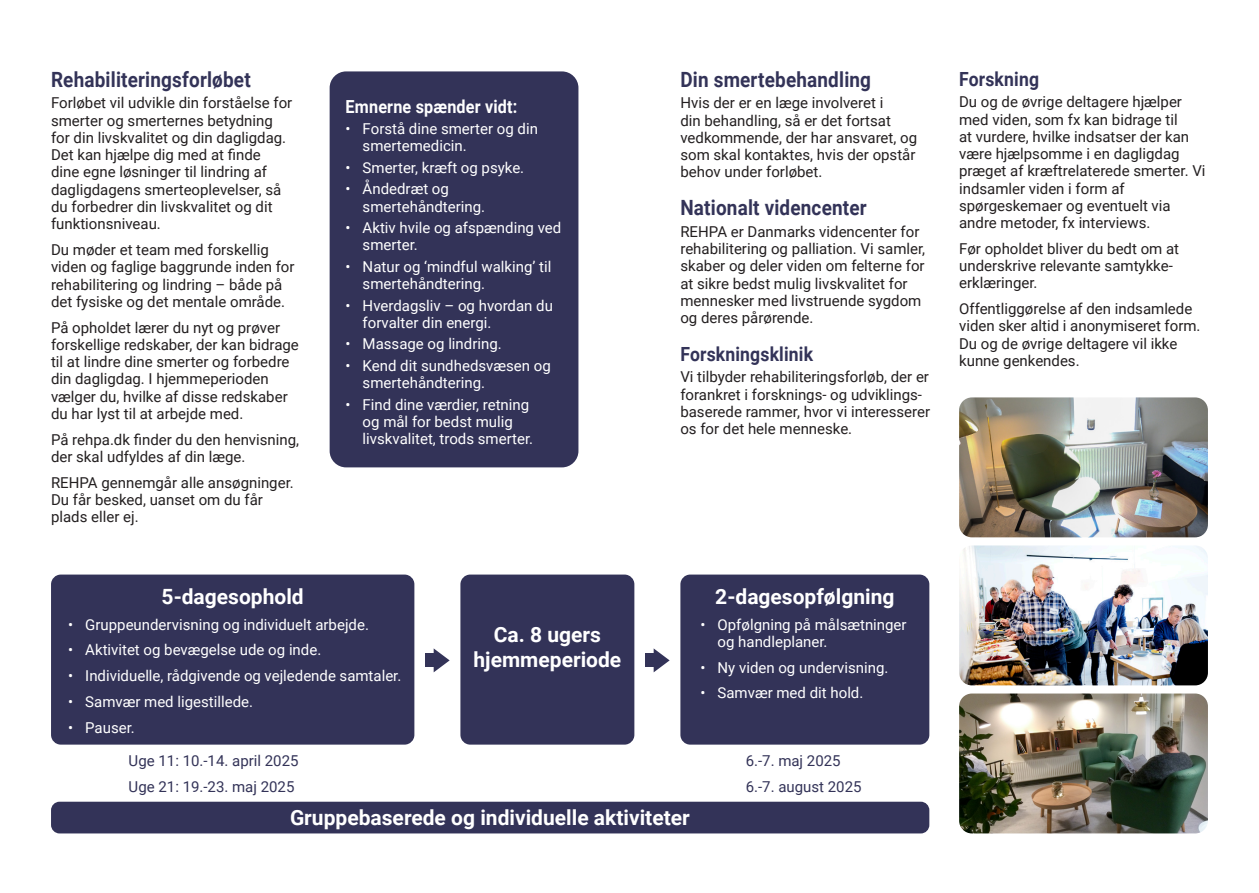
<style>
.page{position:relative;width:1259px;height:893px;background:#fff}
.page>*{position:absolute;margin:0;border:0;box-sizing:border-box;transform-origin:0 0}
.Overskrift_i_tabel{font:700 21px "Roboto";color:#fff}
.Overskrift_i_tekst{font:700 21px "Roboto";letter-spacing:.01em;color:#333358;scale:.9 1}
.Underoverskrift{font:700 19.5px "Roboto";letter-spacing:.01em;color:#333358;scale:.9 1}
.Overskrift_i_tekst-2{font:700 18px "Roboto";letter-spacing:.01em;color:#fff;scale:.9 1}
.Tekst{font:15px/17.2px "Roboto";color:#231f20}
.t1{font:15px/17.2px "Roboto";color:#fff}
.Tekst-2{font:15px "Roboto";color:#333358}
</style>
<div class="page">
<div style="left:51px;top:802px;width:878px;height:31px;background:#333358;border-radius:9px"></div>
<div style="left:51px;top:575px;width:363px;height:170px;background:#333358;border-radius:10px"></div>
<div style="left:460px;top:575px;width:174px;height:170px;background:#333358;border-radius:10px"></div>
<div style="left:680px;top:575px;width:249px;height:170px;background:#333358;border-radius:10px"></div>
<div style="left:645px;top:654px;width:12px;height:13px;background:#333358"></div>
<svg style="left:653px;top:648px;width:16px;height:24px"></svg>
<div style="left:425px;top:654px;width:14px;height:13px;background:#333358"></div>
<svg style="left:434px;top:648px;width:16px;height:24px"></svg>
<img style="left:959px;top:397px;width:249px;height:140px">
<img style="left:959px;top:693px;width:249px;height:140px">
<img style="left:959px;top:545px;width:249px;height:140px">
<div style="left:333px;top:75px;width:242px;height:389px;background:#333358;border-radius:13px"></div>
<div style="left:330px;top:71px;width:248px;height:396px;border:8px solid #333358;border-radius:13px"></div>
<p class="Overskrift_i_tekst" style="left:51px;top:65px;width:223px">Rehabiliteringsforløbet</p>
<p class="Tekst" style="left:51px;top:94px;width:243px">Forløbet vil udvikle din forståelse for smerter og smerternes betydning for din livskvalitet og din dagligdag.<br>Det kan hjælpe dig med at finde dine egne løsninger til lindring af dagligdagens smerteoplevelser, så du forbedrer din livskvalitet og dit funktionsniveau.</p>
<p class="Tekst" style="left:51px;top:240px;width:245px">Du møder et team med forskellig viden og faglige baggrunde inden for rehabilitering og lindring – både på det fysiske og det mentale område.</p>
<p class="Tekst" style="left:51px;top:318px;width:249px">På opholdet lærer du nyt og prøver forskellige redskaber, der kan bidrage til at lindre dine smerter og forbedre din dagligdag. I hjemmeperioden vælger du, hvilke af disse redskaber du har lyst til at arbejde med.</p>
<p class="Tekst" style="left:51px;top:430px;width:250px">På rehpa.dk finder du den henvisning, der skal udfyldes af din læge.</p>
<p class="Tekst" style="left:51px;top:473px;width:244px">REHPA gennemgår alle ansøgninger.<br>Du får besked, uanset om du får plads eller ej.</p>
<p class="Overskrift_i_tekst-2" style="left:346px;top:94px;width:192px">Emnerne spænder vidt:</p>
<p class="t1" style="left:363px;top:120px;width:177px;text-indent:-17px">• Forstå dine smerter og din smertemedicin.</p>
<p class="t1" style="left:346px;top:158px;width:180px">• Smerter, kræft og psyke.</p>
<p class="t1" style="left:363px;top:180px;width:124px;text-indent:-17px">• Åndedræt og smertehåndtering.</p>
<p class="t1" style="left:363px;top:219px;width:200px;text-indent:-17px">• Aktiv hvile og afspænding ved smerter.</p>
<p class="t1" style="left:363px;top:257px;width:190px;text-indent:-17px">• Natur og ‘mindful walking’ til smertehåndtering.</p>
<p class="t1" style="left:363px;top:296px;width:192px;text-indent:-17px">• Hverdagsliv – og hvordan du forvalter din energi.</p>
<p class="t1" style="left:346px;top:335px;width:158px">• Massage og lindring.</p>
<p class="t1" style="left:363px;top:356px;width:190px;text-indent:-17px">• Kend dit sundhedsvæsen og smertehåndtering.</p>
<p class="t1" style="left:363px;top:395px;width:172px;text-indent:-17px">• Find dine værdier, retning og mål for bedst mulig livskvalitet, trods smerter.</p>
<p class="Overskrift_i_tabel" style="left:162px;top:582px;width:144px">5-dagesophold</p>
<p class="t1" style="left:68px;top:615px;width:302px">• Gruppeundervisning og individuelt arbejde.</p>
<p class="t1" style="left:68px;top:641px;width:254px">• Aktivitet og bevægelse ude og inde.</p>
<p class="t1" style="left:68px;top:667px;width:335px">• Individuelle, rådgivende og vejledende samtaler.</p>
<p class="t1" style="left:68px;top:692px;width:186px">• Samvær med ligestillede.</p>
<p class="t1" style="left:68px;top:718px;width:68px">• Pauser.</p>
<p class="Tekst-2" style="left:129px;top:750px;width:171px">Uge 11: 10.-14. april 2025</p>
<p class="Tekst-2" style="left:129px;top:776px;width:167px">Uge 21: 19.-23. maj 2025</p>
<p class="Overskrift_i_tabel" style="left:494px;top:619px;width:109px">Ca. 8 ugers</p>
<p class="Overskrift_i_tabel" style="left:473px;top:645px;width:149px">hjemmeperiode</p>
<p class="Overskrift_i_tekst" style="left:680px;top:65px;width:213px">Din smertebehandling</p>
<p class="Tekst" style="left:680px;top:94px;width:238px">Hvis der er en læge involveret i<br>din behandling, så er det fortsat vedkommende, der har ansvaret, og som skal kontaktes, hvis der opstår behov under forløbet.</p>
<p class="Overskrift_i_tekst" style="left:680px;top:193px;width:209px">Nationalt videncenter</p>
<p class="Tekst" style="left:680px;top:222px;width:246px">REHPA er Danmarks videncenter for rehabilitering og palliation. Vi samler, skaber og deler viden om felterne for at sikre bedst mulig livskvalitet for mennesker med livstruende sygdom og deres pårørende.</p>
<p class="Underoverskrift" style="left:680px;top:340px;width:149px">Forskningsklinik</p>
<p class="Tekst" style="left:680px;top:368px;width:251px">Vi tilbyder rehabiliteringsforløb, der er forankret i forsknings- og udviklings&shy;baserede rammer, hvor vi interesserer os for det hele menneske.</p>
<p class="Overskrift_i_tabel" style="left:715px;top:582px;width:181px">2-dagesopfølgning</p>
<p class="t1" style="left:717px;top:615px;width:191px;text-indent:-17px">• Opfølgning på målsætninger og handleplaner.</p>
<p class="t1" style="left:700px;top:658px;width:189px">• Ny viden og undervisning.</p>
<p class="t1" style="left:700px;top:684px;width:164px">• Samvær med dit hold.</p>
<p class="Tekst-2" style="left:745px;top:750px;width:96px">6.-7. maj 2025</p>
<p class="Tekst-2" style="left:745px;top:776px;width:117px">6.-7. august 2025</p>
<p class="Overskrift_i_tabel" style="left:290px;top:803px;width:401px">Gruppebaserede og individuelle aktiviteter</p>
<p class="Underoverskrift" style="left:959px;top:65px;width:90px">Forskning</p>
<p class="Tekst" style="left:959px;top:93px;width:248px">Du og de øvrige deltagere hjælper med viden, som fx kan bidrage til<br>at vurdere, hvilke indsatser der kan være hjælpsomme i en dagligdag præget af kræftrelaterede smerter. Vi indsamler viden i form af spørgeskemaer og eventuelt via andre metoder, fx interviews.</p>
<p class="Tekst" style="left:959px;top:239px;width:221px">Før opholdet bliver du bedt om at underskrive relevante samtykke&shy;erklæringer.</p>
<p class="Tekst" style="left:959px;top:300px;width:243px">Offentliggørelse af den indsamlede viden sker altid i anonymiseret form.<br>Du og de øvrige deltagere vil ikke kunne genkendes.</p>
</div>
